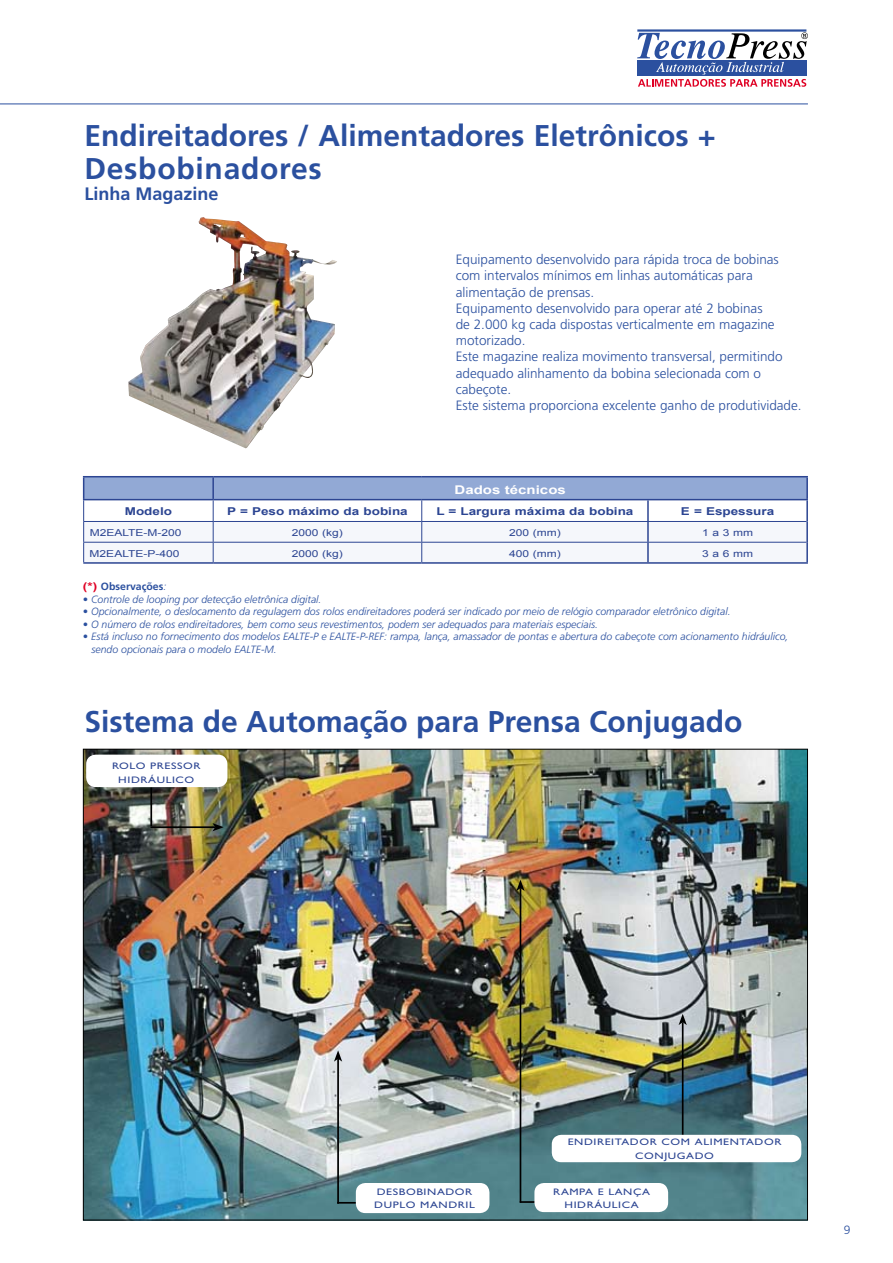
<style>
.page{position:relative;width:893px;height:1263px;background:#fff}
.page>*{position:absolute;margin:0;border:0;box-sizing:border-box;transform-origin:0 0}
.t1{font:700 30px/33px "Frutiger";color:#2b509f}
.t2{font:700 18px "Frutiger";color:#2b509f}
.t3{font:300 13.5px/16.2px "Frutiger";color:#2b509f}
.t4{font:700 12px "Arial";color:#fff;scale:1.25 1}
.t5{font:300 12px "Frutiger";color:#2b509f}
.t6{font:700 10.8px "Arial";color:#2c4592;scale:1.25 1}
.t7{font:italic 300 10.5px/12.6px "Frutiger";color:#2b509f}
.t8{font:700 10.5px "Frutiger";color:#2b509f}
.t9{font:9.6px "Arial";color:#2c4592;scale:1.25 1}
.t10{font:9.45px/13.5px "Gill Sans";letter-spacing:.05em;color:#2c4592;text-align:center;scale:1.25 1}
.s1{font-family:"Arial";font-size:10.8px;color:#df0024}
.s2{font-weight:300;font-style:italic}
</style>
<div class="page">
<hr style="left:637px;top:29px;width:169px;height:3px;background:#2b509f">
<svg style="left:637px;top:32px;width:171px;height:55px"></svg>
<hr style="left:0;top:104px;width:808px;height:1px;background:#2b509f">
<img style="left:128px;top:217px;width:209px;height:232px">
<img style="left:85px;top:751px;width:721px;height:467px">
<hr style="left:520px;top:1201px;width:33px;height:2px;background:#000">
<hr style="left:337px;top:1202px;width:34px;height:1px;background:#000">
<hr style="left:520px;top:888px;width:1px;height:314px;background:#000">
<svg style="left:516px;top:880px;width:9px;height:11px"></svg>
<hr style="left:337px;top:1059px;width:2px;height:145px;background:#000">
<svg style="left:334px;top:1050px;width:8px;height:12px"></svg>
<div style="left:356px;top:1183px;width:133px;height:30px;background:#fff;border-radius:10px"></div>
<div style="left:534px;top:1183px;width:134px;height:29px;background:#fff;border-radius:10px"></div>
<hr style="left:150px;top:787px;width:2px;height:39px;background:#000">
<hr style="left:150px;top:826px;width:65px;height:2px;background:#000">
<svg style="left:212px;top:823px;width:12px;height:8px"></svg>
<div style="left:86px;top:755px;width:141px;height:32px;background:#fff;border-radius:10px"></div>
<hr style="left:682px;top:1022px;width:1px;height:122px;background:#000">
<svg style="left:679px;top:1014px;width:8px;height:11px"></svg>
<div style="left:552px;top:1135px;width:249px;height:27px;background:#fff;border-radius:10px"></div>
<hr style="left:83px;top:476px;width:130px;height:1px;background:#2c4592">
<hr style="left:213px;top:476px;width:209px;height:1px;background:#2c4592">
<hr style="left:422px;top:476px;width:226px;height:1px;background:#2c4592">
<hr style="left:648px;top:476px;width:160px;height:1px;background:#2c4592">
<hr style="left:806px;top:477px;width:2px;height:22px;background:#2c4592">
<hr style="left:648px;top:499px;width:160px;height:1px;background:#2c4592">
<hr style="left:83px;top:562px;width:130px;height:2px;background:#2c4592">
<hr style="left:213px;top:562px;width:209px;height:2px;background:#2c4592">
<hr style="left:422px;top:562px;width:226px;height:2px;background:#2c4592">
<hr style="left:648px;top:562px;width:160px;height:2px;background:#2c4592">
<svg style="left:83px;top:477px;width:724px;height:86px"></svg>
<hr style="left:648px;top:542px;width:158px;height:1px;background:#2c4592">
<hr style="left:806px;top:500px;width:2px;height:21px;background:#2c4592">
<hr style="left:806px;top:521px;width:2px;height:21px;background:#2c4592">
<hr style="left:806px;top:542px;width:2px;height:20px;background:#2c4592">
<h1 class="t1" style="left:84px;top:119px;width:633px">Endireitadores / Alimentadores Eletrônicos +<br>Desbobinadores</h1>
<h2 class="t2" style="left:84px;top:183px;width:136px">Linha Magazine</h2>
<p class="t3" style="left:456px;top:251px;width:347px">Equipamento desenvolvido para rápida troca de bobinas com intervalos mínimos em linhas automáticas para alimentação de prensas.<br>Equipamento desenvolvido para operar até 2 bobinas<br>de 2.000 kg cada dispostas verticalmente em magazine motorizado.<br>Este magazine realiza movimento transversal, permitindo adequado alinhamento da bobina selecionada com o cabeçote.<br>Este sistema proporciona excelente ganho de produtividade.</p>
<p class="t4" style="left:455px;top:483px;width:91px">Dados técnicos</p>
<p class="t6" style="left:125px;top:506px;width:39px">Modelo</p>
<p class="t6" style="left:227px;top:506px;width:146px">P = Peso máximo da bobina</p>
<p class="t6" style="left:436px;top:506px;width:159px">L = Largura máxima da bobina</p>
<p class="t6" style="left:681px;top:506px;width:76px">E = Espessura</p>
<p class="t9" style="left:90px;top:527px;width:75px">M2EALTE-M-200</p>
<p class="t9" style="left:292px;top:527px;width:42px">2000 (kg)</p>
<p class="t9" style="left:509px;top:527px;width:43px">200 (mm)</p>
<p class="t9" style="left:702px;top:527px;width:42px">1 a 3 mm</p>
<p class="t9" style="left:90px;top:548px;width:73px">M2EALTE-P-400</p>
<p class="t9" style="left:292px;top:548px;width:42px">2000 (kg)</p>
<p class="t9" style="left:509px;top:548px;width:43px">400 (mm)</p>
<p class="t9" style="left:702px;top:548px;width:42px">3 a 6 mm</p>
<p class="t8" style="left:83px;top:580px;width:85px"><span class="s1">(*)</span> Observações<span class="s2">:</span></p>
<p class="t7" style="left:83px;top:592px;width:240px">• Controle de looping por detecção eletrônica digital.</p>
<p class="t7" style="left:83px;top:605px;width:649px">• Opcionalmente, o deslocamento da regulagem dos rolos endireitadores poderá ser indicado por meio de relógio comparador eletrônico digital.</p>
<p class="t7" style="left:83px;top:618px;width:517px">• O número de rolos endireitadores, bem como seus revestimentos, podem ser adequados para materiais especiais.</p>
<p class="t7" style="left:91px;top:630px;width:699px;text-indent:-9px">• Está incluso no fornecimento dos modelos EALTE-P e EALTE-P-REF: rampa, lança, amassador de pontas e abertura do cabeçote com acionamento hidráulico, sendo opcionais para o modelo EALTE-M.</p>
<h1 class="t1" style="left:84px;top:705px;width:659px">Sistema de Automação para Prensa Conjugado</h1>
<p class="t10" style="left:112px;top:759px;width:72px">ROLO PRESSOR<br>HIDRÁULICO</p>
<p class="t10" style="left:568px;top:1135px;width:173px">ENDIREITADOR COM ALIMENTADOR<br>CONJUGADO</p>
<p class="t10" style="left:374px;top:1185px;width:82px;text-align:left">DESBOBINADOR<br>DUPLO MANDRIL</p>
<p class="t10" style="left:553px;top:1185px;width:79px">RAMPA E LANÇA<br>HIDRÁULICA</p>
<p class="t5" style="left:844px;top:1223px;width:8px">9</p>
</div>
